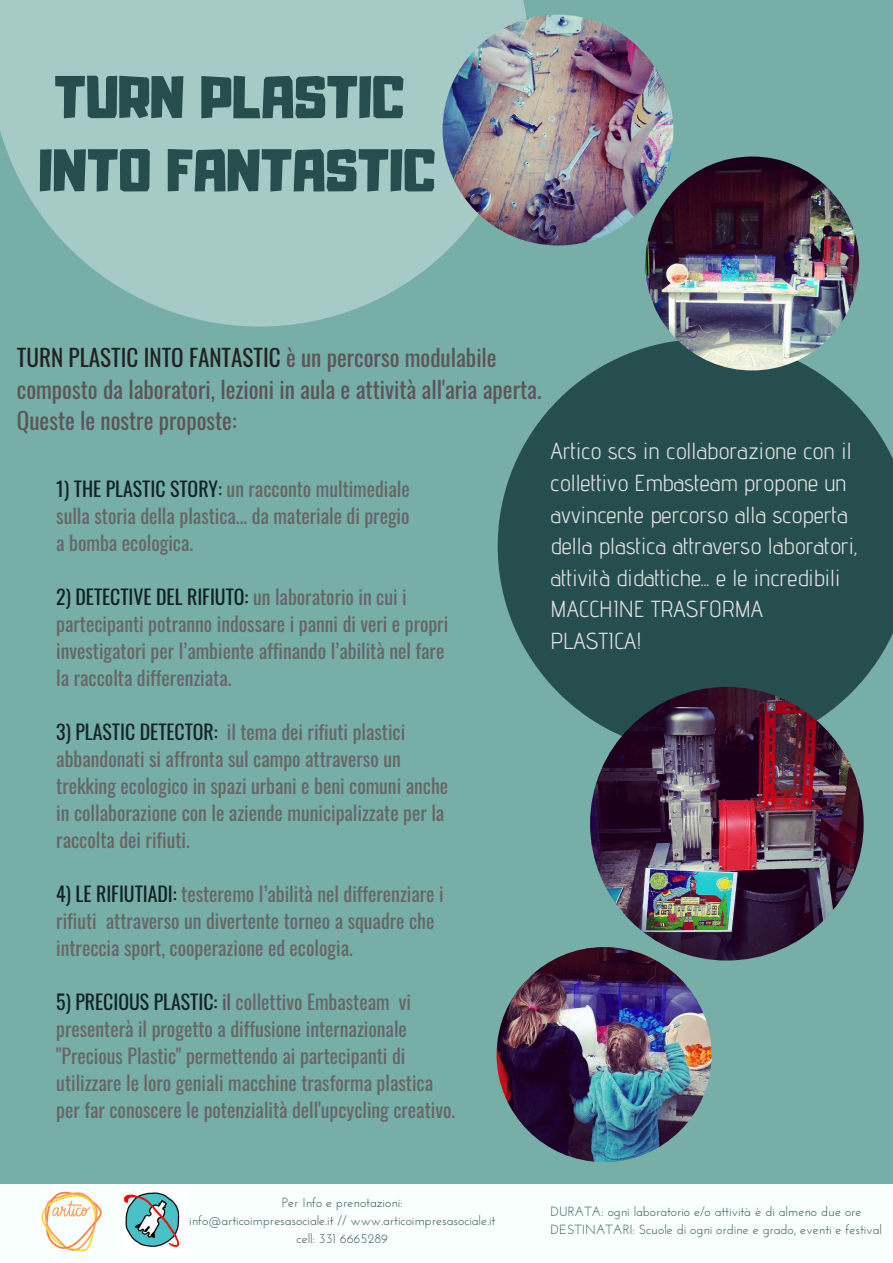
<style>
.page{position:relative;width:893px;height:1263px;background:#77aea7}
.page>*{position:absolute;margin:0;border:0;box-sizing:border-box;transform-origin:0 0}
.t1{font:52.95px/73.2px "Adumu";color:#274e4f}
.t2{font:23.25px/31.5px "Advent Pro";color:#e2e2e2}
.t3{font:23.25px/31.5px "Oswald";color:#5c5559}
.t4{font:19.8px/27px "Oswald";color:#666}
.t5{font:13.2px/18px "Josefin Sans";color:#274e4f;text-align:center}
.s1{color:#222}
.s2{color:#112323}
.s3{color:#1b3737}
.s4{color:#102121}
.s5{color:#132626}
.s6{color:#5c5559}
</style>
<div class="page">
<div style="left:0;top:1184px;width:893px;height:79px;background:#f9fffc"></div>
<img style="left:42px;top:1191px;width:59px;height:60px">
<img style="left:124px;top:1192px;width:56px;height:55px">
<svg style="left:0;top:0;width:529px;height:327px;fill:#a6cac5"></svg>
<svg style="left:498px;top:339px;width:395px;height:414px;fill:#274e4f"></svg>
<img style="left:497px;top:947px;width:215px;height:215px;border-radius:50%">
<img style="left:645px;top:157px;width:214px;height:213px;border-radius:50%">
<img style="left:443px;top:15px;width:230px;height:230px;border-radius:50%">
<img style="left:590px;top:687px;width:274px;height:273px;border-radius:50%">
<h1 class="t1" style="left:39px;top:57px;width:398px">TURN PLASTIC<br>INTO FANTASTIC</h1>
<p class="t3" style="left:17px;top:341px;width:526px"><span class="s1">TURN PLASTIC INTO FANTASTIC</span> è un percorso modulabile composto da laboratori, lezioni in aula e attività all'aria aperta.<br>Queste le nostre proposte:</p>
<p class="t4" style="left:56px;top:474px;width:355px;text-align:justify"><span class="s2">1) THE PLASTIC STORY</span><span class="s3">:</span> un racconto multimediale sulla storia della plastica... da materiale di pregio a bomba ecologica.</p>
<p class="t4" style="left:56px;top:582px;width:393px"><span class="s4">2) DETECTIVE DEL RIFIUTO:</span> un laboratorio in cui i partecipanti potranno indossare i panni di veri e propri investigatori per l’ambiente affinando l’abilità nel fare la raccolta differenziata.</p>
<p class="t4" style="left:56px;top:717px;width:393px"><span class="s5">3) PLASTIC DETECTOR:</span> il tema dei rifiuti plastici abbandonati si affronta sul campo attraverso un trekking ecologico in spazi urbani e beni comuni anche in collaborazione con le aziende municipalizzate per la raccolta dei rifiuti.</p>
<p class="t4" style="left:56px;top:879px;width:389px"><span class="s2">4) LE RIFIUTIADI:</span> testeremo l’abilità nel differenziare i rifiuti attraverso un divertente torneo a squadre che intreccia sport, cooperazione ed ecologia.</p>
<p class="t4" style="left:56px;top:988px;width:400px"><span class="s2">5) PRECIOUS PLASTIC:</span> <span class="s6">il</span> collettivo Embasteam vi presenterà il progetto a diffusione internazionale "Precious Plastic" permettendo ai partecipanti di utilizzare le loro geniali macchine trasforma plastica per far conoscere le potenzialità dell'upcycling creativo.</p>
<p class="t2" style="left:551px;top:435px;width:308px">Artico scs in collaborazione con il collettivo Embasteam propone un avvincente percorso alla scoperta della plastica attraverso laboratori, attività didattiche . e le incredibili<br>MACCHINE TRASFORMA<br>PLASTICA!</p>
<p class="t5" style="left:189px;top:1195px;width:308px">Per Info e prenotazioni:<br>info@articoimpresasociale.it // www.articoimpresasociale.it cell: 331 6665289</p>
<p class="t5" style="left:551px;top:1204px;width:333px;text-align:left">DURATA: ogni laboratorio e/o attività è di almeno due ore<br>DESTINATARI: Scuole di ogni ordine e grado, eventi e festival</p>
</div>
